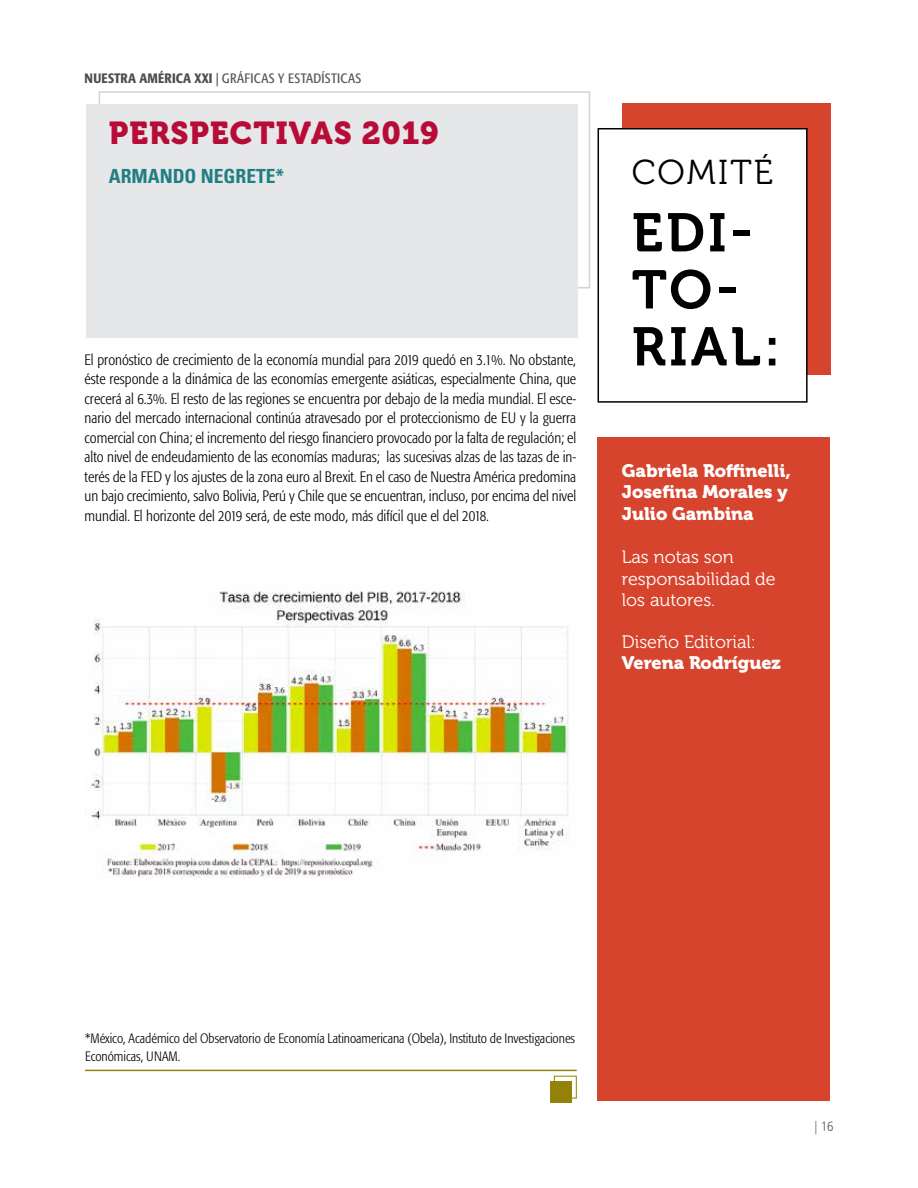
<style>
.page{position:relative;width:918px;height:1188px;background:#fff}
.page>*{position:absolute;margin:0;border:0;box-sizing:border-box;transform-origin:0 0}
.t1{font:54px/57px "Museo 700";letter-spacing:.06em;color:#000}
.t2{font:34.5px "Museo 300";letter-spacing:.06em;color:#000}
.t3{font:31.5px "Museo 900";letter-spacing:.03em;color:#b70c38}
.t4{font:700 condensed 19.5px "Univers LT Std";color:#207f83}
.t5{font:18px/21.6px "Museo 900";color:#fff}
.t6{font:18px/21.6px "Museo 300";color:#fff}
.t7{font:300 condensed 15px/19.5px "Formata";color:#000;text-align:justify}
.t8{font:300 condensed 13.5px/18px "Formata";color:#000}
.t9{font:condensed 13.5px "Formata";letter-spacing:.02em;color:#58595b}
.t10{font:300 condensed 13.5px "Frutiger LT Std";color:#58595b}
.s1{font-weight:500;color:#4d4d4f}
.s2{color:#4d4d4f}
</style>
<div class="page">
<div style="left:554px;top:1076px;width:23px;height:22px;border:1px solid #938207"></div>
<div style="left:550px;top:1081px;width:22px;height:22px;background:#938207"></div>
<hr style="left:85px;top:1070px;width:492px;height:1px;background:#938207">
<div style="left:99px;top:91px;width:491px;height:197px;border:2px solid #d1d3d4"></div>
<div style="left:86px;top:104px;width:491px;height:234px;background:#e6e7e8"></div>
<div style="left:622px;top:104px;width:208px;height:271px;background:#d7442d"></div>
<div style="left:598px;top:437px;width:232px;height:663px;background:#d7442d"></div>
<div style="left:598px;top:129px;width:209px;height:273px;background:#fff"></div>
<div style="left:598px;top:128px;width:210px;height:275px;border:2px solid #000"></div>
<img style="left:88px;top:591px;width:481px;height:287px">
<p class="t9" style="left:85px;top:71px;width:278px"><span class="s1">NUESTRA AMÉRICA XXI</span> <span class="s2">|</span> GRÁFICAS Y ESTADÍSTICAS</p>
<h3 class="t3" style="left:109px;top:115px;width:331px">PERSPECTIVAS 2019</h3>
<h3 class="t4" style="left:109px;top:164px;width:177px">ARMANDO NEGRETE*</h3>
<p class="t7" style="left:85px;top:350px;width:493px">El pronóstico de crecimiento de la economía mundial para 2019 quedó en 3.1%. No obstante, éste responde a la dinámica de las economías emergente asiáticas, especialmente China, que crecerá al 6.3%. El resto de las regiones se encuentra por debajo de la media mundial. El esce&shy;nario del mercado internacional continúa atravesado por el proteccionismo de EU y la guerra comercial con China; el incremento del riesgo financiero provocado por la falta de regulación; el alto nivel de endeudamiento de las economías maduras; las sucesivas alzas de las tazas de in&shy;terés de la FED y los ajustes de la zona euro al Brexit. En el caso de Nuestra América predomina un bajo crecimiento, salvo Bolivia, Perú y Chile que se encuentran, incluso, por encima del nivel mundial. El horizonte del 2019 será, de este modo, más difícil que el del 2018.</p>
<h2 class="t2" style="left:632px;top:154px;width:143px">COMITÉ</h2>
<h1 class="t1" style="left:632px;top:205px;width:150px">EDI-<br>TO-<br>RIAL:</h1>
<p class="t5" style="left:622px;top:460px;width:171px">Gabriela Roffinelli,<br>Josefina Morales y<br>Julio Gambina</p>
<p class="t6" style="left:622px;top:546px;width:155px">Las notas son responsabilidad de los autores.</p>
<p class="t6" style="left:622px;top:631px;width:136px">Diseño Editorial:</p>
<p class="t5" style="left:622px;top:652px;width:161px">Verena Rodríguez</p>
<p class="t8" style="left:85px;top:1030px;width:492px">*México, Académico del Observatorio de Economía Latinoamericana (Obela), Instituto de Investigaciones<br>Económicas, UNAM.</p>
<p class="t10" style="left:815px;top:1118px;width:21px">| 16</p>
</div>
